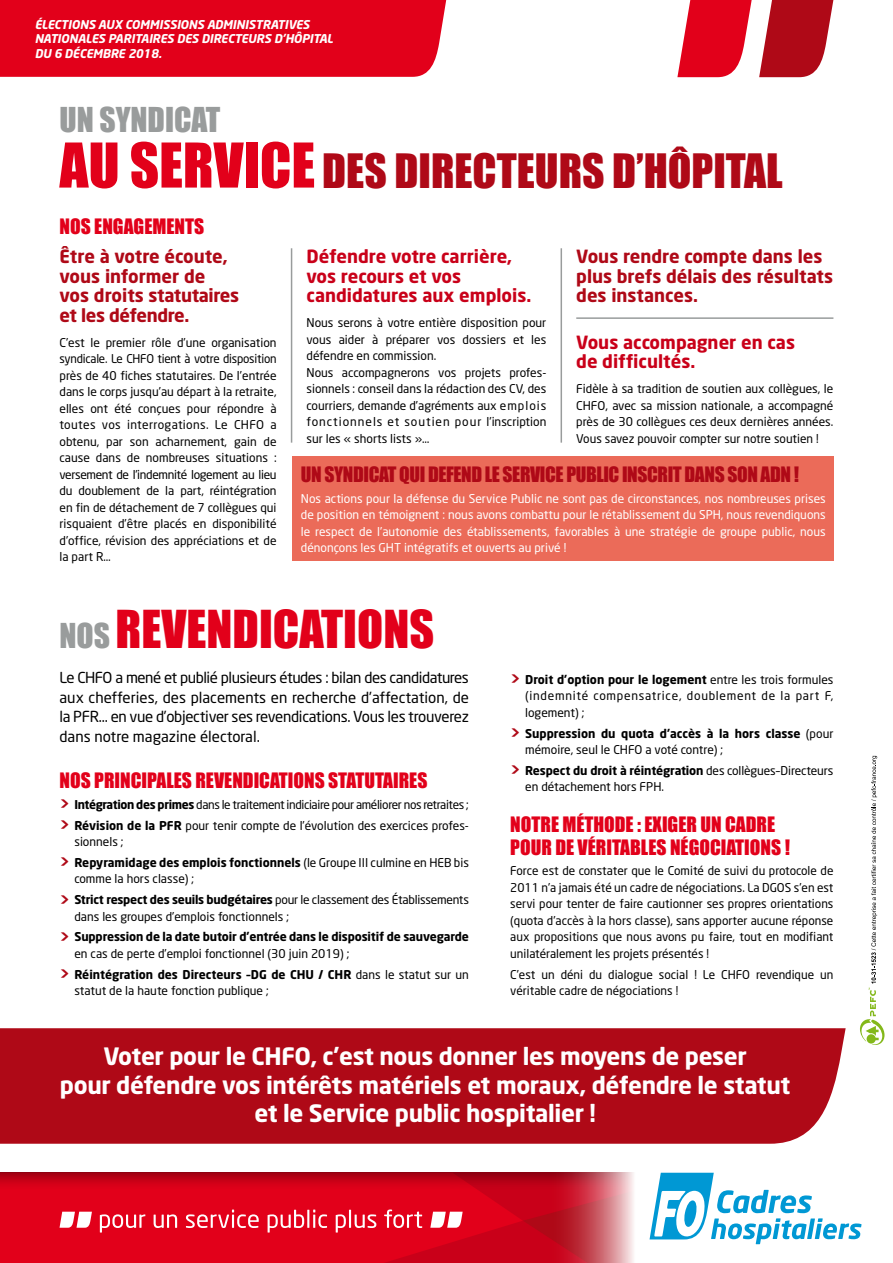
<style>
.page{position:relative;width:893px;height:1263px;background:#fff}
.page>*{position:absolute;margin:0;border:0;box-sizing:border-box;transform-origin:0 0}
.t1{font:48px "Impact";color:#e2001a}
.t2{font:43.5px "Impact";color:#af0917}
.t3{font:31.5px "Impact";color:#999c9c}
.t4{font:700 23.7px "Neo Sans";letter-spacing:-.015em;color:#fff}
.t5{font:19.5px/22.5px "Impact";color:#e2001a}
.t6{font:19.5px "Impact";letter-spacing:-.02em;color:#af0917}
.t7{font:700 18px/19.5px "Neo Sans";color:#c90019}
.t8{font:700 18px/19.5px "Neo Sans";letter-spacing:-.02em;color:#af0917}
.t9{font:700 18px/19.5px "Neo Sans";color:#af0917}
.t10{font:15px/19.5px "Neo Sans";letter-spacing:-.02em;color:#000;text-align:justify}
.t11{font:12px/16.5px "Neo Sans";color:#000}
.t12{font:12px/16.5px "Neo Sans";color:#fff;text-align:justify}
.t13{font:700 12px/16.5px "Neo Sans";letter-spacing:-.01em;color:#000}
.t14{font:italic 700 12px "Neo Sans";letter-spacing:-.01em;color:#fff}
.t15{font:12px "Neo Sans";letter-spacing:-.03em;color:#000}
.s1{font-size:57px;color:#e2001a}
.s2{font-size:31.5px;color:#999c9c}
.s3{font-weight:700;font-size:16.5px;color:#af0917}
.s4{font-weight:700}
.s5{font-size:16.5px;color:#af0917}
.s6{font-weight:400}
</style>
<div class="page">
<div style="left:0;top:1171px;width:893px;height:92px;background:#000;opacity:.45"></div>
<div style="left:546px;top:1164px;width:347px;height:99px;background:#fff"></div>
<svg style="left:523px;top:1173px;width:339px;height:90px"></svg>
<div style="left:292px;top:456px;width:541px;height:105px;background:#eb6b59"></div>
<div style="left:0;top:1028px;width:846px;height:116px;background:#af0917"></div>
<hr style="left:291px;top:248px;width:1px;height:195px;background:#999c9c">
<hr style="left:561px;top:248px;width:1px;height:195px;background:#999c9c">
<hr style="left:576px;top:317px;width:257px;height:2px;background:#999c9c">
<svg style="left:60px;top:1212px;width:32px;height:16px"></svg>
<svg style="left:430px;top:1212px;width:33px;height:16px"></svg>
<svg style="left:100px;top:1214px;width:45px;height:18px"></svg>
<svg style="left:154px;top:1214px;width:23px;height:14px"></svg>
<svg style="left:186px;top:1209px;width:73px;height:19px"></svg>
<svg style="left:268px;top:1209px;width:59px;height:23px"></svg>
<svg style="left:336px;top:1210px;width:40px;height:22px"></svg>
<svg style="left:384px;top:1209px;width:38px;height:19px"></svg>
<div style="left:0;top:0;width:447px;height:77px;background:#e2001a"></div>
<svg style="left:860px;top:756px;width:24px;height:289px"></svg>
<svg style="left:677px;top:0;width:157px;height:77px"></svg>
<p class="t14" style="left:35px;top:17px;width:276px">ÉLECTIONS AUX COMMISSIONS ADMINISTRATIVES</p>
<p class="t14" style="left:35px;top:31px;width:300px">NATIONALES PARITAIRES DES DIRECTEURS D’HÔPITAL</p>
<p class="t14" style="left:35px;top:45px;width:129px">DU 6 DÉCEMBRE 2018.</p>
<p class="t3" style="left:60px;top:95px;width:162px">UN SYNDICAT</p>
<p class="t2" style="left:60px;top:137px;width:725px"><span class="s1">AU SERVICE</span> DES DIRECTEURS D’HÔPITAL</p>
<p class="t5" style="left:60px;top:215px;width:146px">NOS ENGAGEMENTS</p>
<p class="t8" style="left:60px;top:246px;width:181px">Être à votre écoute, vous informer de vos droits statutaires et les défendre.</p>
<p class="t11" style="left:60px;top:334px;width:219px;text-align:justify">C’est le premier rôle d’une organisation syndicale. Le CHFO tient à votre disposition près de 40 fiches statutaires. De l’entrée dans le corps jusqu’au départ à la retraite, elles ont été conçues pour répondre à toutes vos interrogations. Le CHFO a obtenu, par son acharnement, gain de cause dans de nombreuses situations : versement de l’indemnité logement au lieu du doublement de la part, réintégration en fin de détachement de 7 collègues qui risquaient d’être placés en disponibilité d’office, révision des appréciations et de la part R…</p>
<p class="t7" style="left:306px;top:246px;width:226px">Défendre votre carrière, vos recours et vos candidatures aux emplois.</p>
<p class="t11" style="left:306px;top:314px;width:241px;text-align:justify">Nous serons à votre entière disposition pour vous aider à préparer vos dossiers et les défendre en commission.</p>
<p class="t11" style="left:306px;top:364px;width:241px;text-align:justify">Nous accompagnerons vos projets profes&shy;sionnels : conseil dans la rédaction des CV, des courriers, demande d’agréments aux emplois fonctionnels et soutien pour l’inscription sur les « shorts lists »…</p>
<p class="t9" style="left:576px;top:246px;width:258px">Vous rendre compte dans les plus brefs délais des résultats des instances.</p>
<p class="t7" style="left:576px;top:332px;width:220px">Vous accompagner en cas de difficultés.</p>
<p class="t11" style="left:576px;top:380px;width:259px;text-align:justify">Fidèle à sa tradition de soutien aux collègues, le CHFO, avec sa mission nationale, a accompagné près de 30 collègues ces deux dernières années.<br>Vous savez pouvoir compter sur notre soutien !</p>
<p class="t6" style="left:301px;top:459px;width:500px">UN SYNDICAT QUI DEFEND LE SERVICE PUBLIC INSCRIT DANS SON ADN !</p>
<p class="t12" style="left:301px;top:490px;width:526px">Nos actions pour la défense du Service Public ne sont pas de circonstances, nos nombreuses prises de position en témoignent : nous avons combattu pour le rétablissement du SPH, nous revendiquons le respect de l’autonomie des établissements, favorables à une stratégie de groupe public, nous dénonçons les GHT intégratifs et ouverts au privé !</p>
<p class="t1" style="left:60px;top:591px;width:376px"><span class="s2">NOS</span> REVENDICATIONS</p>
<p class="t10" style="left:60px;top:668px;width:411px">Le CHFO a mené et publié plusieurs études : bilan des candidatures aux chefferies, des placements en recherche d’affectation, de la PFR… en vue d’objectiver ses revendications. Vous les trouverez dans notre magazine électoral.</p>
<p class="t5" style="left:60px;top:769px;width:369px">NOS PRINCIPALES REVENDICATIONS STATUTAIRES</p>
<p class="t15" style="left:60px;top:797px;width:411px"><span class="s3">&gt;</span> <span class="s4">Intégration des primes</span> dans le traitement indiciaire pour améliorer nos retraites ;</p>
<p class="t11" style="left:74px;top:817px;width:396px;text-indent:-15px"><span class="s3">&gt;</span> <span class="s4">Révision de la PFR</span> pour tenir compte de l’évolution des exercices profes&shy;sionnels ;</p>
<p class="t11" style="left:74px;top:854px;width:396px;text-indent:-15px"><span class="s3">&gt;</span> <span class="s4">Repyramidage des emplois fonctionnels</span> (le Groupe III culmine en HEB bis comme la hors classe) ;</p>
<p class="t11" style="left:74px;top:891px;width:396px;text-indent:-15px"><span class="s3">&gt;</span> <span class="s4">Strict respect des seuils budgétaires</span> pour le classement des Établissements dans les groupes d’emplois fonctionnels ;</p>
<p class="t13" style="left:74px;top:928px;width:396px;text-indent:-15px"><span class="s5">&gt;</span> Suppression de la date butoir d’entrée dans le dispositif de sauvegarde <span class="s6">en cas de perte d’emploi fonctionnel (30 juin 2019) ;</span></p>
<p class="t11" style="left:74px;top:966px;width:396px;text-indent:-15px"><span class="s3">&gt;</span> <span class="s4">Réintégration des Directeurs –DG de CHU / CHR</span> dans le statut sur un statut de la haute fonction publique ;</p>
<p class="t11" style="left:525px;top:671px;width:310px;text-align:justify;text-indent:-15px"><span class="s3">&gt;</span> <span class="s4">Droit d’option pour le logement</span> entre les trois formules (indemnité compensatrice, doublement de la part F, logement) ;</p>
<p class="t13" style="left:525px;top:724px;width:310px;text-indent:-15px"><span class="s5">&gt;</span> Suppression du quota d’accès à la hors classe <span class="s6">(pour mémoire, seul le CHFO a voté contre) ;</span></p>
<p class="t11" style="left:525px;top:762px;width:310px;text-indent:-15px"><span class="s3">&gt;</span> <span class="s4">Respect du droit à réintégration</span> des collègues–Directeurs en détachement hors FPH.</p>
<p class="t5" style="left:510px;top:813px;width:281px">NOTRE MÉTHODE : EXIGER UN CADRE<br>POUR DE VÉRITABLES NÉGOCIATIONS !</p>
<p class="t11" style="left:510px;top:862px;width:325px;text-align:justify">Force est de constater que le Comité de suivi du protocole de 2011 n’a jamais été un cadre de négociations. La DGOS s’en est servi pour tenter de faire cautionner ses propres orientations (quota d’accès à la hors classe), sans apporter aucune réponse aux propositions que nous avons pu faire, tout en modifiant unilatéralement les projets présentés !</p>
<p class="t11" style="left:510px;top:966px;width:325px">C’est un déni du dialogue social ! Le CHFO revendique un véritable cadre de négociations !</p>
<p class="t4" style="left:104px;top:1041px;width:645px">Voter pour le CHFO, c’est nous donner les moyens de peser</p>
<p class="t4" style="left:60px;top:1070px;width:732px">pour défendre vos intérêts matériels et moraux, défendre le statut</p>
<p class="t4" style="left:254px;top:1098px;width:343px">et le Service public hospitalier !</p>
</div>
